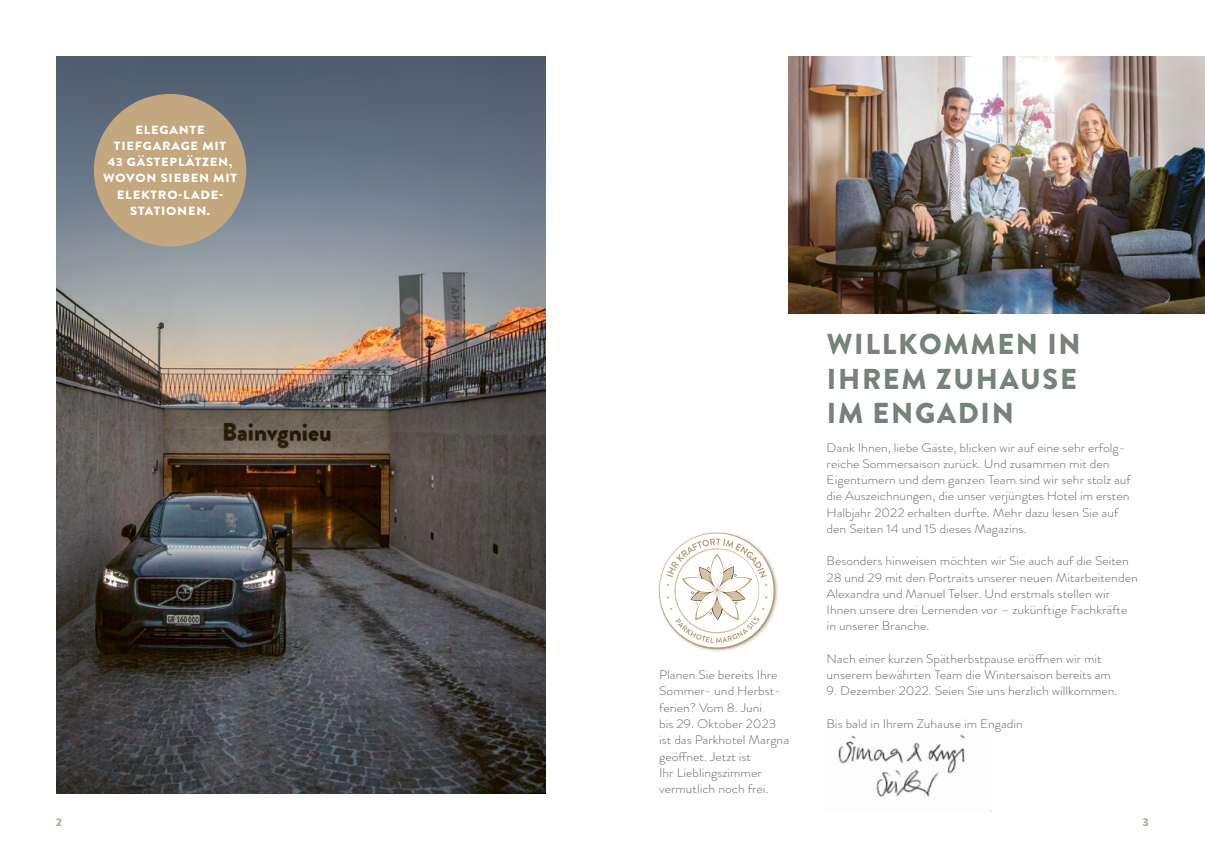
<style>
.page{position:relative;width:1205px;height:851px;background:#fff}
.page>*{position:absolute;margin:0;border:0;box-sizing:border-box;transform-origin:0 0}
.t1{font:900 28.75px/34.5px "Brandon Grotesque";letter-spacing:.06em;color:#75837a}
.t2{font:300 12.5px/16.2px "Brandon Grotesque";color:#6b6a65;scale:1.09 1}
.t3{font:900 11.88px/16.2px "Brandon Grotesque";letter-spacing:.06em;color:#fff;text-align:center;scale:1.09 1}
.t4{font:900 11.25px "Brandon Grotesque";color:#c2a77f;scale:1.09 1}
</style>
<div class="page">
<img style="left:57px;top:57px;width:489px;height:736px">
<img style="left:838px;top:734px;width:153px;height:77px">
<div style="left:657px;top:530px;width:121px;height:121px;background:#000;opacity:.26"></div>
<svg style="left:659px;top:532px;width:116px;height:117px"></svg>
<div style="left:94px;top:94px;width:152px;height:152px;background:#c2a77f;border-radius:50%"></div>
<img style="left:788px;top:57px;width:417px;height:257px">
<p class="t3" style="left:103px;top:122px;width:124px">ELEGANTE<br>TIEFGARAGE MIT<br>43 GÄSTEPLÄTZEN,<br>WOVON SIEBEN MIT<br>ELEKTRO-LADE-<br>STATIONEN.</p>
<p class="t2" style="left:659px;top:666px;width:121px">Planen Sie bereits Ihre<br>Sommer- und Herbst&shy;ferien? Vom 8. Juni<br>bis 29. Oktober 2023 ist das Parkhotel Margna geöffnet. Jetzt ist<br>Ihr Lieblingszimmer vermutlich noch frei.</p>
<h1 class="t1" style="left:827px;top:327px;width:255px">WILLKOMMEN IN<br>IHREM ZUHAUSE<br>IM ENGADIN</h1>
<p class="t2" style="left:826px;top:439px;width:280px">Dank Ihnen, liebe Gäste, blicken wir auf eine sehr erfolg&shy;reiche Sommersaison zurück. Und zusammen mit den Eigentümern und dem ganzen Team sind wir sehr stolz auf die Auszeichnungen, die unser verjüngtes Hotel im ersten Halbjahr 2022 erhalten durfte. Mehr dazu lesen Sie auf den Seiten 14 und 15 dieses Magazins.</p>
<p class="t2" style="left:826px;top:553px;width:287px">Besonders hinweisen möchten wir Sie auch auf die Seiten 28 und 29 mit den Portraits unserer neuen Mitarbeitenden Alexandra und Manuel Telser. Und erstmals stellen wir Ihnen unsere drei Lernenden vor – zukünftige Fachkräfte in unserer Branche.</p>
<p class="t2" style="left:826px;top:650px;width:262px">Nach einer kurzen Spätherbstpause eröffnen wir mit unserem bewährten Team die Wintersaison bereits am</p>
<p class="t2" style="left:826px;top:683px;width:268px">9. Dezember 2022. Seien Sie uns herzlich willkommen.</p>
<p class="t2" style="left:826px;top:715px;width:182px">Bis bald in Ihrem Zuhause im Engadin</p>
<p class="t4" style="left:56px;top:813px;width:7px">2</p>
<p class="t4" style="left:1142px;top:813px;width:7px">3</p>
</div>
